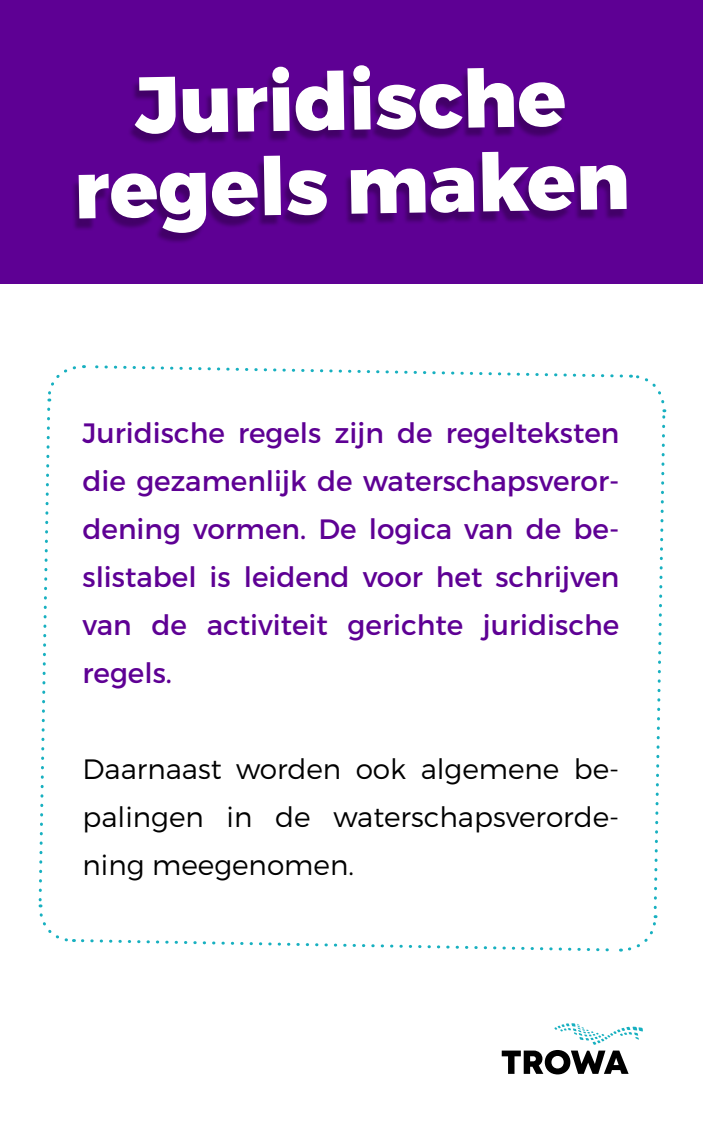
<style>
.page{position:relative;width:703px;height:1134px;background:#fff}
.page>*{position:absolute;margin:0;border:0;box-sizing:border-box;transform-origin:0 0}
.t1{font:800 80px "Montserrat";color:#fff}
.t2{font:28px/48px "Montserrat";color:#5e0094;text-align:justify}
.t3{font:300 28px/48px "Montserrat";color:#000;text-align:justify}
</style>
<div class="page">
<svg style="left:502px;top:1023px;width:141px;height:51px"></svg>
<div style="left:0;top:0;width:703px;height:283px;background:#5e0094"></div>
<div style="left:71px;top:71px;width:556px;height:172px;background:#000;opacity:.3"></div>
<svg style="left:38px;top:365px;width:629px;height:587px"></svg>
<p class="t1" style="left:134px;top:55px;width:433px;rotate:-1deg">Juridische</p>
<p class="t1" style="left:73px;top:140px;width:557px;rotate:-1deg">regels maken</p>
<p class="t2" style="left:83px;top:409px;width:538px">Juridische regels zijn de regelteksten die gezamenlijk de waterschapsveror&shy;dening vormen. De logica van de be&shy;slistabel is leidend voor het schrijven van de activiteit gerichte juridische regels.</p>
<p class="t3" style="left:83px;top:745px;width:538px">Daarnaast worden ook algemene be&shy;palingen in de waterschapsverorde&shy;ning meegenomen.</p>
</div>
